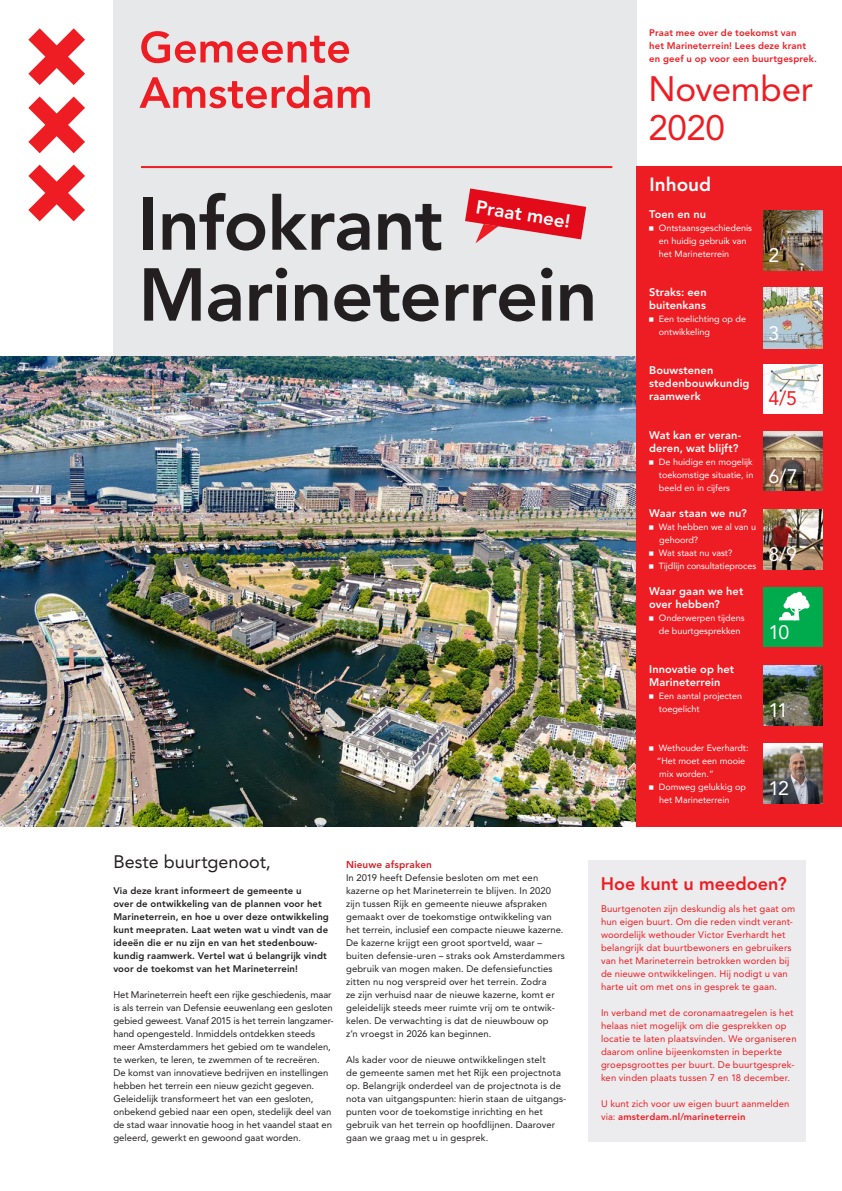
<style>
.page{position:relative;width:842px;height:1191px;background:#fff}
.page>*{position:absolute;margin:0;border:0;box-sizing:border-box;transform-origin:0 0}
.Kop_cover{font:800 74px/70.9px "Avenir LT Std";letter-spacing:-.015em;color:#231f20}
.Body{font:35px/38.5px "Avenir LT Std";letter-spacing:-.01em;color:#ee1d23}
.t1{font:19.5px "Avenir LT Std";color:#fff}
.t2{font:19.5px "Avenir LT Std";color:#ee1d23}
.t3{font:800 19px "Avenir LT Std";color:#fff}
.t4{font:800 18.8px "Avenir LT Std";color:#fff}
.Body-2{font:18px "Avenir LT Std";letter-spacing:-.005em;color:#231f20}
.Body-3{font:800 18px "Avenir LT Std";color:#ee1d23}
.t5{font:800 11px/13px "Avenir LT Std";letter-spacing:.005em;color:#fff}
.Body-4{font:800 10px "Avenir LT Std";letter-spacing:.01em;color:#d1232a}
.Body-5{font:9.5px/13px "Avenir LT Std";letter-spacing:.005em;color:#231f20}
.Body-6{font:9.5px/13px "Avenir LT Std";letter-spacing:.01em;color:#ee1d23}
.Body-7{font:800 9.5px/13px "Avenir LT Std";letter-spacing:.015em;color:#231f20}
.Body-8{font:800 9.5px/13px "Avenir LT Std";letter-spacing:.015em;color:#ee1d23}
.t6{font:9px/13px "Avenir Roman 2";color:#fff}
.t7{font:9px/13px "Avenir";color:#fff;text-align:justify}
.s1{font-family:"ASD Formfont";font-size:9.5px}
.s2{font-family:"Avenir Roman 2"}
.s3{font-weight:800}
</style>
<div class="page">
<div style="left:113px;top:0;width:524px;height:369px;background:#e7e8e9"></div>
<svg style="left:141px;top:31px;width:208px;height:32px"></svg>
<svg style="left:139px;top:75px;width:193px;height:33px"></svg>
<svg style="left:338px;top:87px;width:32px;height:21px"></svg>
<svg style="left:28px;top:165px;width:57px;height:56px"></svg>
<svg style="left:28px;top:28px;width:57px;height:57px"></svg>
<svg style="left:28px;top:96px;width:57px;height:57px"></svg>
<div style="left:588px;top:860px;width:217px;height:281px;background:#ececee"></div>
<img style="left:0;top:356px;width:637px;height:471px">
<div style="left:637px;top:166px;width:205px;height:661px;background:#ee1d23"></div>
<hr style="left:141px;top:166px;width:471px;height:2px;background:#ee1d23">
<img style="left:763px;top:210px;width:60px;height:60px">
<img style="left:763px;top:287px;width:60px;height:61px">
<img style="left:763px;top:364px;width:60px;height:49px">
<img style="left:763px;top:431px;width:60px;height:60px">
<img style="left:763px;top:509px;width:60px;height:60px">
<div style="left:763px;top:587px;width:60px;height:60px;background:#00ab4d"></div>
<img style="left:763px;top:743px;width:60px;height:60px">
<img style="left:763px;top:665px;width:60px;height:60px">
<svg style="left:779px;top:592px;width:31px;height:28px"></svg>
<svg style="left:465px;top:188px;width:121px;height:55px"></svg>
<h1 class="Kop_cover" style="left:138px;top:189px;width:461px">Infokrant<br>Marineterrein</h1>
<p class="t4" style="left:478px;top:196px;width:97px;rotate:9deg">Praat mee!</p>
<p class="Body-8" style="left:649px;top:26px;width:169px">Praat mee over de toekomst van<br>het Marineterrein! Lees deze krant en geef u op voor een buurtgesprek.</p>
<p class="Body" style="left:649px;top:70px;width:166px">November<br>2020</p>
<p class="t3" style="left:650px;top:173px;width:63px">Inhoud</p>
<p class="t5" style="left:649px;top:208px;width:58px">Toen en nu</p>
<p class="t6" style="left:659px;top:221px;width:95px;text-indent:-10px"><span class="s1">•</span> Ontstaansgeschiedenis en huidig gebruik van het Marineterrein</p>
<p class="t5" style="left:649px;top:286px;width:59px">Straks: een buitenkans</p>
<p class="t6" style="left:659px;top:312px;width:89px;text-indent:-10px"><span class="s1">•</span> Een toelichting op de ontwikkeling</p>
<p class="t5" style="left:649px;top:364px;width:102px">Bouwstenen stedenbouwkundig raamwerk</p>
<p class="t5" style="left:649px;top:429px;width:93px">Wat kan er veran&shy;deren, wat blijft?</p>
<p class="t7" style="left:659px;top:455px;width:96px;text-indent:-10px"><span class="s1">•</span> De huidige en mogelijk <span class="s2">toekomstige situatie, in </span>beeld en in cijfers</p>
<p class="t5" style="left:649px;top:507px;width:99px">Waar staan we nu?</p>
<p class="t6" style="left:659px;top:520px;width:98px;text-indent:-10px"><span class="s1">•</span> Wat hebben we al van u gehoord?</p>
<p class="t6" style="left:649px;top:546px;width:85px"><span class="s1">•</span> Wat staat nu vast?</p>
<p class="t7" style="left:649px;top:559px;width:108px"><span class="s1">•</span> Tijdlijn consultatieproces</p>
<p class="t5" style="left:649px;top:585px;width:96px">Waar gaan we het over hebben?</p>
<p class="t7" style="left:659px;top:611px;width:87px;text-indent:-10px"><span class="s1">•</span> Onderwerpen tijdens <span class="s2">de buurtgesprekken</span></p>
<p class="t5" style="left:649px;top:663px;width:86px">Innovatie op het<br>Marineterrein</p>
<p class="t6" style="left:659px;top:689px;width:85px;text-indent:-10px"><span class="s1">•</span> Een aantal projecten toegelicht</p>
<p class="t6" style="left:657px;top:741px;width:93px;text-indent:-8px"><span class="s1">•</span> Wethouder Everhardt: “Het moet een mooie mix worden.”</p>
<p class="t6" style="left:659px;top:780px;width:88px;text-indent:-10px"><span class="s1">•</span> Domweg gelukkig op het Marineterrein</p>
<h3 class="t1" style="left:768px;top:244px;width:12px">2</h3>
<h3 class="t1" style="left:768px;top:322px;width:12px">3</h3>
<h3 class="t2" style="left:768px;top:387px;width:30px">4/5</h3>
<h3 class="t1" style="left:768px;top:465px;width:31px">6/7</h3>
<h3 class="t1" style="left:768px;top:543px;width:30px">8/9</h3>
<h3 class="t1" style="left:768px;top:621px;width:22px">10</h3>
<h3 class="t1" style="left:768px;top:699px;width:21px">11</h3>
<h3 class="t1" style="left:768px;top:777px;width:22px">12</h3>
<p class="Body-2" style="left:113px;top:851px;width:159px">Beste buurtgenoot,</p>
<p class="Body-7" style="left:113px;top:884px;width:217px">Via deze krant informeert de gemeente u<br>over de ontwikkeling van de plannen voor het Marineterrein, en hoe u over deze ontwikkeling kunt meepraten. Laat weten wat u vindt van de ideeën die er nu zijn en van het stedenbouw&shy;kundig raamwerk. Vertel wat ú belangrijk vindt voor de toekomst van het Marineterrein!</p>
<p class="Body-5" style="left:113px;top:988px;width:222px">Het Marineterrein heeft een rijke geschiedenis, maar is als terrein van Defensie eeuwenlang een gesloten gebied geweest. Vanaf 2015 is het terrein langzamer&shy;hand opengesteld. Inmiddels ontdekken steeds meer Amsterdammers het gebied om te wandelen, te werken, te leren, te zwemmen of te recreëren.<br>De komst van innovatieve bedrijven en instellingen hebben het terrein een nieuw gezicht gegeven.<br>Geleidelijk transformeert het van een gesloten, onbekend gebied naar een open, stedelijk deel van de stad waar innovatie hoog in het vaandel staat en geleerd, gewerkt en gewoond gaat worden.</p>
<p class="Body-4" style="left:346px;top:859px;width:87px">Nieuwe afspraken</p>
<p class="Body-5" style="left:346px;top:871px;width:220px">In 2019 heeft Defensie besloten om met een kazerne op het Marineterrein te blijven. In 2020 zijn tussen Rijk en gemeente nieuwe afspraken gemaakt over de toekomstige ontwikkeling van het terrein, inclusief een compacte nieuwe kazerne.<br>De kazerne krijgt een groot sportveld, waar – buiten defensie-uren – straks ook Amsterdammers gebruik van mogen maken. De defensiefuncties zitten nu nog verspreid over het terrein. Zodra<br>ze zijn verhuisd naar de nieuwe kazerne, komt er geleidelijk steeds meer ruimte vrij om te ontwik&shy;kelen. De verwachting is dat de nieuwbouw op<br>z’n vroegst in 2026 kan beginnen.</p>
<p class="Body-5" style="left:346px;top:1053px;width:222px">Als kader voor de nieuwe ontwikkelingen stelt<br>de gemeente samen met het Rijk een projectnota op. Belangrijk onderdeel van de projectnota is de nota van uitgangspunten: hierin staan de uitgangs&shy;punten voor de toekomstige inrichting en het gebruik van het terrein op hoofdlijnen. Daarover gaan we graag met u in gesprek.</p>
<p class="Body-3" style="left:601px;top:873px;width:187px">Hoe kunt u meedoen?</p>
<p class="Body-6" style="left:601px;top:902px;width:196px">Buurtgenoten zijn deskundig als het gaat om hun eigen buurt. Om die reden vindt verant&shy;woordelijk wethouder Victor Everhardt het belangrijk dat buurtbewoners en gebruikers van het Marineterrein betrokken worden bij de nieuwe ontwikkelingen. Hij nodigt u van harte uit om met ons in gesprek te gaan.</p>
<p class="Body-6" style="left:601px;top:1006px;width:197px">In verband met de coronamaatregelen is het helaas niet mogelijk om die gesprekken op locatie te laten plaatsvinden. We organiseren daarom online bijeenkomsten in beperkte groepsgroottes per buurt. De buurtgesprek&shy;ken vinden plaats tussen 7 en 18 december.</p>
<p class="Body-6" style="left:601px;top:1097px;width:190px">U kunt zich voor uw eigen buurt aanmelden via: <span class="s3">amsterdam.nl/marineterrein</span></p>
</div>
